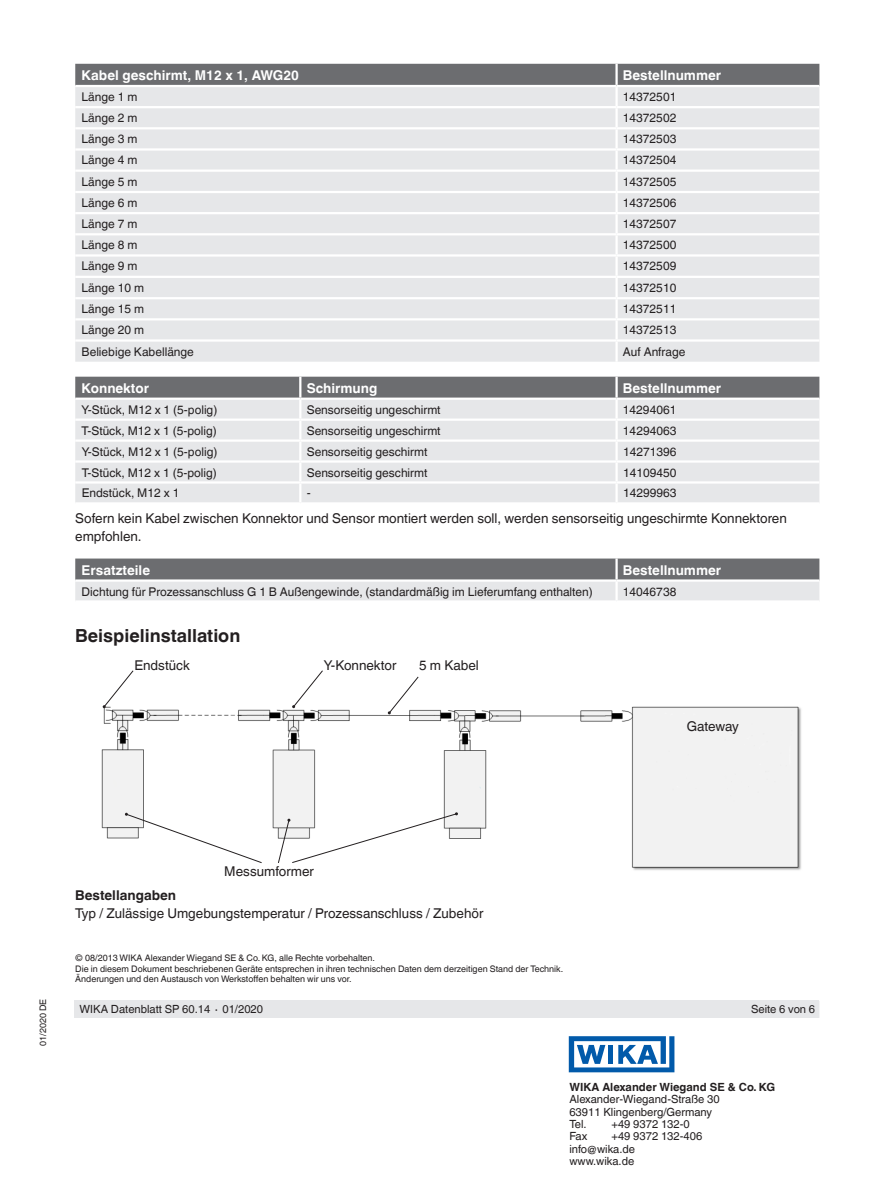
<style>
.page{position:relative;width:893px;height:1188px;background:#fff}
.page>*{position:absolute;margin:0;border:0;box-sizing:border-box;transform-origin:0 0}
.t1{font:700 18px "Helvetica World";color:#231f20}
.t2{font:13.5px/18px "Helvetica World";color:#231f20}
.t3{font:700 13.5px "Helvetica World";color:#fff}
.t4{font:700 13.5px "Helvetica World";color:#231f20}
.t5{font:12px "Helvetica World";color:#231f20}
.t6{font:11.25px/12.3px "Helvetica World";color:#231f20}
.t7{font:700 11.25px "Helvetica World";color:#231f20}
.t8{font:9px/10.5px "Helvetica World";color:#231f20}
</style>
<div class="page">
<div style="left:74px;top:1000px;width:745px;height:18px;background:#e6e7e9"></div>
<svg style="left:569px;top:1036px;width:105px;height:36px"></svg>
<div style="left:75px;top:64px;width:744px;height:21px;background:#6c6d70"></div>
<div style="left:75px;top:87px;width:744px;height:275px;background:#e6e7e9"></div>
<hr style="left:615px;top:64px;width:3px;height:21px;background:#fff">
<hr style="left:615px;top:87px;width:3px;height:19px;background:#fff">
<hr style="left:75px;top:106px;width:542px;height:2px;background:#fff">
<hr style="left:617px;top:106px;width:202px;height:2px;background:#fff">
<hr style="left:615px;top:108px;width:3px;height:19px;background:#fff">
<hr style="left:75px;top:127px;width:542px;height:2px;background:#fff">
<hr style="left:617px;top:127px;width:202px;height:2px;background:#fff">
<hr style="left:615px;top:129px;width:3px;height:19px;background:#fff">
<hr style="left:75px;top:148px;width:542px;height:3px;background:#fff">
<hr style="left:617px;top:148px;width:202px;height:3px;background:#fff">
<hr style="left:615px;top:151px;width:3px;height:19px;background:#fff">
<hr style="left:75px;top:170px;width:542px;height:2px;background:#fff">
<hr style="left:617px;top:170px;width:202px;height:2px;background:#fff">
<hr style="left:615px;top:172px;width:3px;height:19px;background:#fff">
<hr style="left:75px;top:191px;width:542px;height:2px;background:#fff">
<hr style="left:617px;top:191px;width:202px;height:2px;background:#fff">
<hr style="left:615px;top:193px;width:3px;height:19px;background:#fff">
<hr style="left:75px;top:212px;width:542px;height:2px;background:#fff">
<hr style="left:617px;top:212px;width:202px;height:2px;background:#fff">
<hr style="left:615px;top:214px;width:3px;height:19px;background:#fff">
<hr style="left:75px;top:233px;width:542px;height:2px;background:#fff">
<hr style="left:617px;top:233px;width:202px;height:2px;background:#fff">
<hr style="left:615px;top:235px;width:3px;height:19px;background:#fff">
<hr style="left:75px;top:254px;width:542px;height:3px;background:#fff">
<hr style="left:617px;top:254px;width:202px;height:3px;background:#fff">
<hr style="left:615px;top:257px;width:3px;height:19px;background:#fff">
<hr style="left:75px;top:276px;width:542px;height:2px;background:#fff">
<hr style="left:617px;top:276px;width:202px;height:2px;background:#fff">
<hr style="left:615px;top:278px;width:3px;height:19px;background:#fff">
<hr style="left:75px;top:297px;width:542px;height:2px;background:#fff">
<hr style="left:617px;top:297px;width:202px;height:2px;background:#fff">
<hr style="left:615px;top:299px;width:3px;height:19px;background:#fff">
<hr style="left:75px;top:318px;width:542px;height:2px;background:#fff">
<hr style="left:617px;top:318px;width:202px;height:2px;background:#fff">
<hr style="left:615px;top:320px;width:3px;height:19px;background:#fff">
<hr style="left:75px;top:339px;width:542px;height:3px;background:#fff">
<hr style="left:617px;top:339px;width:202px;height:3px;background:#fff">
<hr style="left:615px;top:342px;width:3px;height:20px;background:#fff">
<svg style="left:75px;top:377px;width:744px;height:125px;background:#d4d5d7"></svg>
<hr style="left:617px;top:481px;width:202px;height:3px;background:#fff">
<hr style="left:615px;top:484px;width:3px;height:18px;background:#fff">
<svg style="left:75px;top:559px;width:744px;height:41px;background:#a5a6a9"></svg>
<hr style="left:615px;top:559px;width:3px;height:20px;background:#fff">
<hr style="left:75px;top:579px;width:542px;height:3px;background:#fff">
<hr style="left:617px;top:579px;width:202px;height:3px;background:#fff">
<hr style="left:615px;top:582px;width:3px;height:18px;background:#fff">
<img style="left:101px;top:706px;width:700px;height:164px">
<svg style="left:103px;top:670px;width:31px;height:38px"></svg>
<svg style="left:292px;top:670px;width:32px;height:38px"></svg>
<svg style="left:388px;top:676px;width:31px;height:38px"></svg>
<svg style="left:125px;top:813px;width:138px;height:51px"></svg>
<svg style="left:277px;top:812px;width:181px;height:52px"></svg>
<p class="t3" style="left:82px;top:67px;width:219px">Kabel geschirmt, M12 x 1, AWG20</p>
<p class="t3" style="left:623px;top:67px;width:100px">Bestellnummer</p>
<p class="t5" style="left:82px;top:90px;width:57px">Länge 1 m</p>
<p class="t5" style="left:623px;top:90px;width:55px">14372501</p>
<p class="t5" style="left:82px;top:111px;width:57px">Länge 2 m</p>
<p class="t5" style="left:623px;top:111px;width:55px">14372502</p>
<p class="t5" style="left:82px;top:132px;width:57px">Länge 3 m</p>
<p class="t5" style="left:623px;top:132px;width:55px">14372503</p>
<p class="t5" style="left:82px;top:153px;width:57px">Länge 4 m</p>
<p class="t5" style="left:623px;top:153px;width:55px">14372504</p>
<p class="t5" style="left:82px;top:174px;width:57px">Länge 5 m</p>
<p class="t5" style="left:623px;top:174px;width:55px">14372505</p>
<p class="t5" style="left:82px;top:196px;width:57px">Länge 6 m</p>
<p class="t5" style="left:623px;top:196px;width:55px">14372506</p>
<p class="t5" style="left:82px;top:217px;width:57px">Länge 7 m</p>
<p class="t5" style="left:623px;top:217px;width:55px">14372507</p>
<p class="t5" style="left:82px;top:238px;width:57px">Länge 8 m</p>
<p class="t5" style="left:623px;top:238px;width:55px">14372500</p>
<p class="t5" style="left:82px;top:259px;width:57px">Länge 9 m</p>
<p class="t5" style="left:623px;top:259px;width:55px">14372509</p>
<p class="t5" style="left:82px;top:281px;width:64px">Länge 10 m</p>
<p class="t5" style="left:623px;top:281px;width:55px">14372510</p>
<p class="t5" style="left:82px;top:302px;width:64px">Länge 15 m</p>
<p class="t5" style="left:623px;top:302px;width:55px">14372511</p>
<p class="t5" style="left:82px;top:323px;width:64px">Länge 20 m</p>
<p class="t5" style="left:623px;top:323px;width:55px">14372513</p>
<p class="t5" style="left:82px;top:344px;width:114px">Beliebige Kabellänge</p>
<p class="t5" style="left:623px;top:344px;width:64px">Auf Anfrage</p>
<p class="t3" style="left:82px;top:380px;width:69px">Konnektor</p>
<p class="t3" style="left:307px;top:380px;width:72px">Schirmung</p>
<p class="t3" style="left:623px;top:380px;width:100px">Bestellnummer</p>
<p class="t5" style="left:82px;top:403px;width:137px">Y-Stück, M12 x 1 (5-polig)</p>
<p class="t5" style="left:307px;top:403px;width:135px">Sensorseitig ungeschirmt</p>
<p class="t5" style="left:623px;top:403px;width:55px">14294061</p>
<p class="t5" style="left:82px;top:423px;width:137px">T-Stück, M12 x 1 (5-polig)</p>
<p class="t5" style="left:307px;top:423px;width:135px">Sensorseitig ungeschirmt</p>
<p class="t5" style="left:623px;top:423px;width:55px">14294063</p>
<p class="t5" style="left:82px;top:444px;width:137px">Y-Stück, M12 x 1 (5-polig)</p>
<p class="t5" style="left:307px;top:444px;width:122px">Sensorseitig geschirmt</p>
<p class="t5" style="left:623px;top:444px;width:55px">14271396</p>
<p class="t5" style="left:82px;top:465px;width:137px">T-Stück, M12 x 1 (5-polig)</p>
<p class="t5" style="left:307px;top:465px;width:122px">Sensorseitig geschirmt</p>
<p class="t5" style="left:623px;top:465px;width:55px">14109450</p>
<p class="t5" style="left:82px;top:486px;width:99px">Endstück, M12 x 1</p>
<p class="t5" style="left:307px;top:486px;width:5px">-</p>
<p class="t5" style="left:623px;top:486px;width:55px">14299963</p>
<p class="t2" style="left:75px;top:509px;width:713px">Sofern kein Kabel zwischen Konnektor und Sensor montiert werden soll, werden sensorseitig ungeschirmte Konnektoren empfohlen.</p>
<p class="t3" style="left:82px;top:562px;width:70px">Ersatzteile</p>
<p class="t3" style="left:623px;top:562px;width:100px">Bestellnummer</p>
<p class="t5" style="left:82px;top:584px;width:513px">Dichtung für Prozessanschluss G 1 B Außengewinde, (standardmäßig im Lieferumfang enthalten)</p>
<p class="t5" style="left:623px;top:584px;width:55px">14046738</p>
<h1 class="t1" style="left:75px;top:625px;width:167px">Beispielinstallation</h1>
<p class="t2" style="left:134px;top:656px;width:57px">Endstück</p>
<p class="t2" style="left:324px;top:656px;width:74px">Y-Konnektor</p>
<p class="t2" style="left:419px;top:657px;width:61px">5 m Kabel</p>
<p class="t2" style="left:687px;top:717px;width:54px">Gateway</p>
<p class="t8" style="left:38px;top:1046px;width:49px;rotate:-90deg">01/2020 DE</p>
<p class="t2" style="left:224px;top:862px;width:91px">Messumformer</p>
<p class="t4" style="left:75px;top:887px;width:102px">Bestellangaben</p>
<p class="t2" style="left:75px;top:904px;width:410px">Typ / Zulässige Umgebungstemperatur / Prozessanschluss / Zubehör</p>
<p class="t8" style="left:75px;top:953px;width:489px">© 08/2013 WIKA Alexander Wiegand SE &amp; Co. KG, alle Rechte vorbehalten.<br>Die in diesem Dokument beschriebenen Geräte entsprechen in ihren technischen Daten dem derzeitigen Stand der Technik.<br>Änderungen und den Austausch von Werkstoffen behalten wir uns vor.</p>
<p class="t6" style="left:80px;top:1003px;width:185px">WIKA Datenblatt SP 60.14 ∙ 01/2020</p>
<p class="t6" style="left:751px;top:1003px;width:66px">Seite 6 von 6</p>
<p class="t7" style="left:569px;top:1081px;width:207px">WIKA Alexander Wiegand SE &amp; Co. KG</p>
<p class="t6" style="left:569px;top:1093px;width:152px">Alexander-Wiegand-Straße 30<br>63911 Klingenberg/Germany<br>Tel.</p>
<p class="t6" style="left:611px;top:1118px;width:80px">+49 9372 132-0</p>
<p class="t6" style="left:569px;top:1130px;width:19px">Fax</p>
<p class="t6" style="left:569px;top:1130px;width:134px;text-indent:42px">+49 9372 132-406 info@wika.de www.wika.de</p>
</div>
